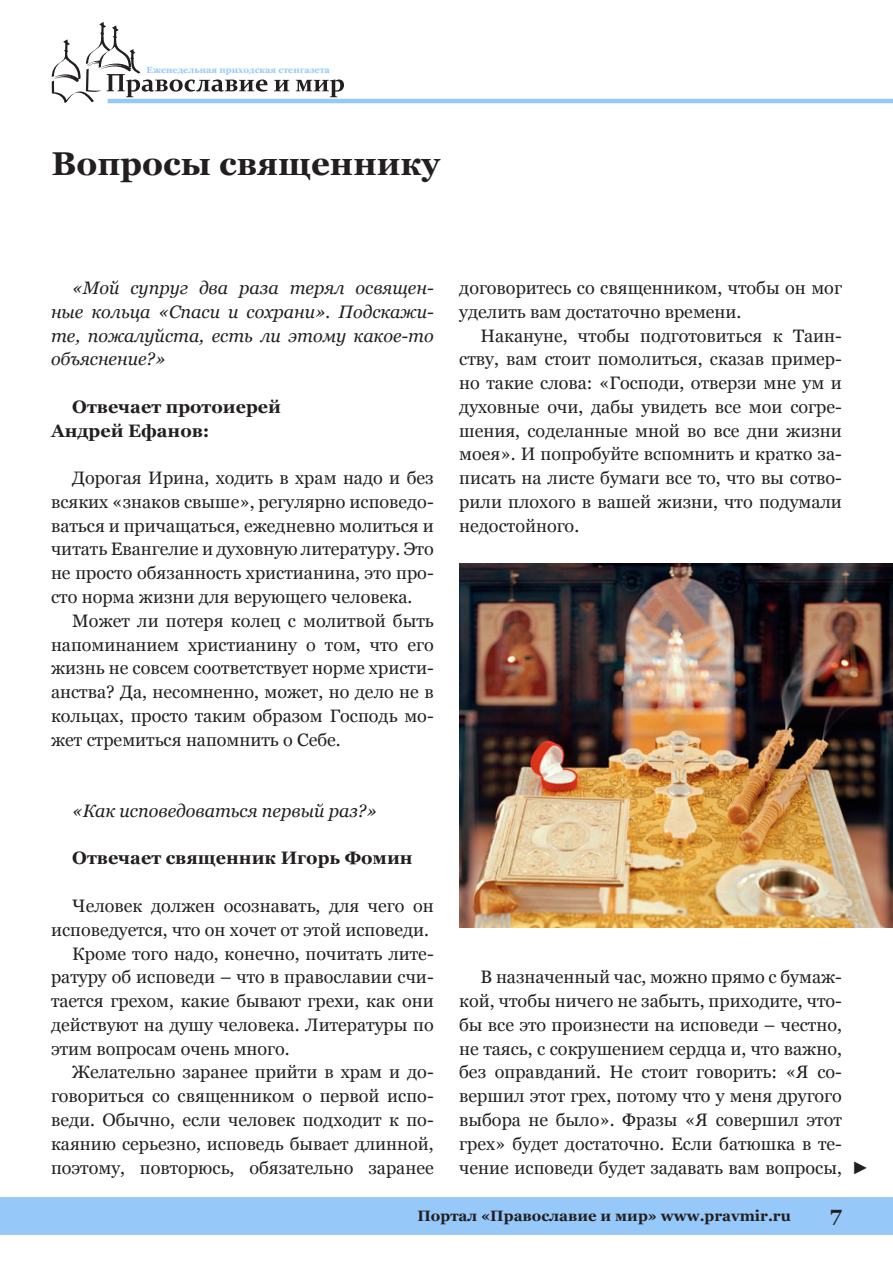
<style>
.page{position:relative;width:893px;height:1263px;background:#fff}
.page>*{position:absolute;margin:0;border:0;box-sizing:border-box;transform-origin:0 0}
.Zagolovok{font:700 33px "Georgia";color:#231f20}
.t1{font:700 21px "Georgia";color:#231f20}
.Text{font:18px/23.7px "Georgia";color:#231f20;text-align:justify}
.Text-2{font:italic 18px/23.7px "Georgia";color:#231f20;text-align:justify}
.Text-3{font:700 18px/23.7px "Georgia";color:#231f20}
.Text-4{font:18px "Arial";color:#231f20}
.t2{font:700 15px "Georgia";color:#231f20}
.t3{font:700 9px "Georgia";color:#96c8fa}
</style>
<div class="page">
<svg style="left:52px;top:22px;width:215px;height:81px"></svg>
<svg style="left:274px;top:80px;width:15px;height:11px"></svg>
<svg style="left:296px;top:79px;width:48px;height:18px"></svg>
<hr style="left:108px;top:99px;width:785px;height:4px;background:#96c8fa">
<div style="left:0;top:1197px;width:893px;height:37px;background:#96c8fa"></div>
<img style="left:459px;top:563px;width:434px;height:364px">
<p class="t3" style="left:147px;top:64px;width:185px">Еженедельная приходская стенгазета</p>
<p class="Zagolovok" style="left:51px;top:142px;width:390px">Вопросы священнику</p>
<p class="Text-2" style="left:51px;top:276px;width:384px;text-indent:21px">«Мой супруг два раза терял освящен&shy;ные кольца «Спаси и сохрани». Подскажи&shy;те, пожалуйста, есть ли этому какое-то объяснение?»</p>
<p class="Text-3" style="left:51px;top:395px;width:232px;text-indent:21px">Отвечает протоиерей<br>Андрей Ефанов:</p>
<p class="Text" style="left:51px;top:466px;width:384px;text-indent:21px">Дорогая Ирина, ходить в храм надо и без всяких «знаков свыше», регулярно исповедо&shy;ваться и причащаться, ежедневно молиться и читать Евангелие и духовную литературу. Это не просто обязанность христианина, это про&shy;сто норма жизни для верующего человека.</p>
<p class="Text" style="left:51px;top:609px;width:384px;text-indent:21px">Может ли потеря колец с молитвой быть напоминанием христианину о том, что его жизнь не совсем соответствует норме христи&shy;анства? Да, несомненно, может, но дело не в кольцах, просто таким образом Господь мо&shy;жет стремиться напомнить о Себе.</p>
<p class="Text" style="left:459px;top:276px;width:384px">договоритесь со священником, чтобы он мог уделить вам достаточно времени.</p>
<p class="Text" style="left:459px;top:324px;width:384px;text-indent:21px">Накануне, чтобы подготовиться к Таин&shy;ству, вам стоит помолиться, сказав пример&shy;но такие слова: «Господи, отверзи мне ум и духовные очи, дабы увидеть все мои согре&shy;шения, соделанные мной во все дни жизни моея». И попробуйте вспомнить и кратко за&shy;писать на листе бумаги все то, что вы сотво&shy;рили плохого в вашей жизни, что подумали недостойного.</p>
<p class="Text-2" style="left:72px;top:799px;width:306px">«Как исповедоваться первый раз?»</p>
<p class="Text-3" style="left:72px;top:846px;width:342px">Отвечает священник Игорь Фомин</p>
<p class="Text" style="left:51px;top:894px;width:384px;text-align:right">Человек должен осознавать, для чего он исповедуется, что он хочет от этой исповеди.</p>
<p class="Text" style="left:51px;top:942px;width:384px;text-indent:21px">Кроме того надо, конечно, почитать лите&shy;ратуру об исповеди – что в православии счи&shy;тается грехом, какие бывают грехи, как они действуют на душу человека. Литературы по этим вопросам очень много.</p>
<p class="Text" style="left:51px;top:1061px;width:384px;text-indent:21px">Желательно заранее прийти в храм и до&shy;говориться со священником о первой испо&shy;веди. Обычно, если человек подходит к по&shy;каянию серьезно, исповедь бывает длинной, поэтому, повторюсь, обязательно заранее</p>
<p class="Text" style="left:459px;top:966px;width:384px;text-indent:21px">В назначенный час, можно прямо с бумаж&shy;кой, чтобы ничего не забыть, приходите, что&shy;бы все это произнести на исповеди – честно, не таясь, с сокрушением сердца и, что важно, без оправданий. Не стоит говорить: «Я со&shy;вершил этот грех, потому что у меня другого выбора не было». Фразы «Я совершил этот грех» будет достаточно. Если батюшка в те&shy;чение исповеди будет задавать вам вопросы,</p>
<p class="Text-4" style="left:852px;top:1156px;width:19px">►</p>
<p class="t2" style="left:417px;top:1206px;width:375px">Портал «Православие и мир» www.pravmir.ru</p>
<p class="t1" style="left:830px;top:1200px;width:13px">7</p>
</div>
